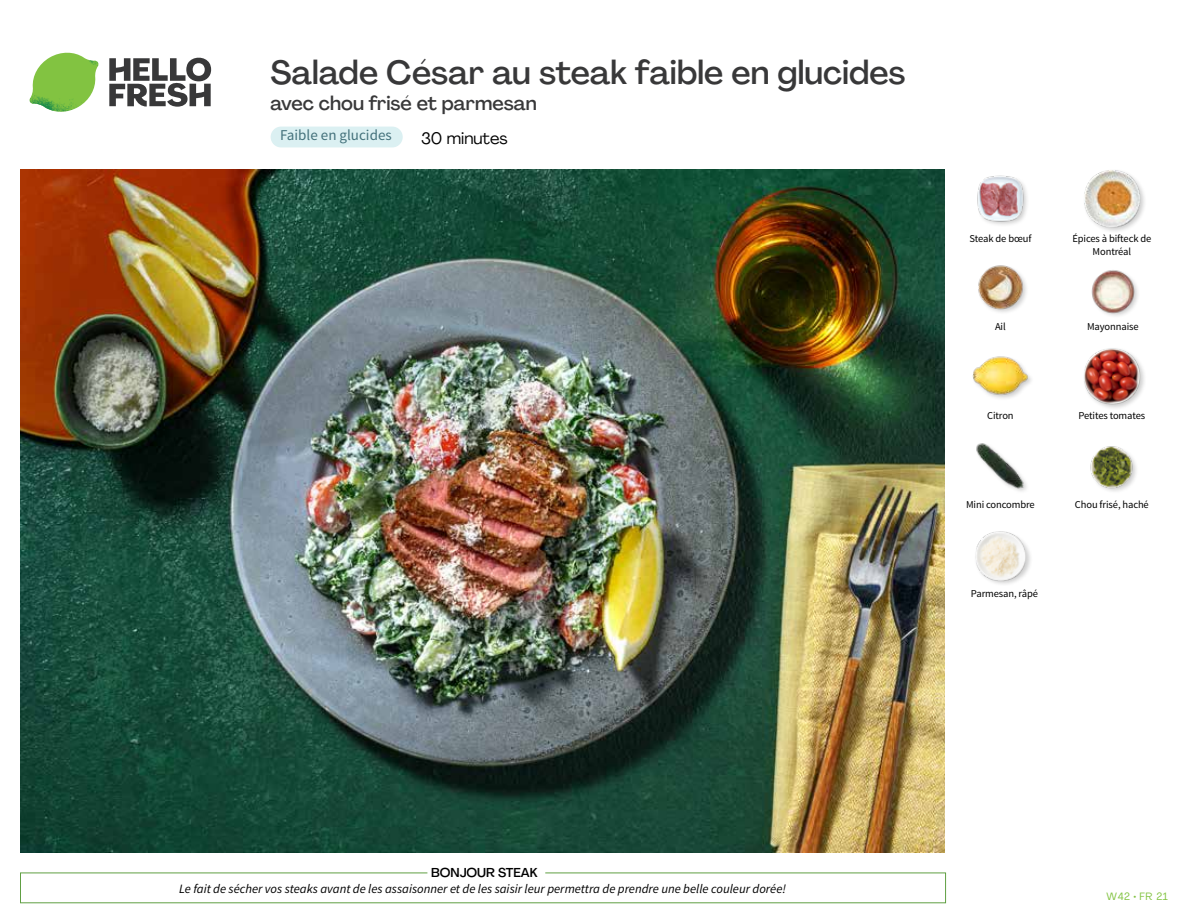
<style>
.page{position:relative;width:1188px;height:918px;background:#fff}
.page>*{position:absolute;margin:0;border:0;box-sizing:border-box;transform-origin:0 0}
.t1{font:500 33px "Agrandir";color:#383839}
.t2{font:500 19.5px "Agrandir";color:#383839}
.t3{font:16.5px "Agrandir";color:#000}
.t4{font:15px "Source Sans Pro";color:#43717b}
.t5{font:italic 12.75px "Source Sans Pro";color:#000}
.t6{font:500 12.75px "Agrandir";color:#000}
.t7{font:10.5px/13.5px "Source Sans Pro";letter-spacing:-.01em;color:#000;text-align:center}
.t8{font:10.5px "Agrandir";letter-spacing:.05em;color:#82c341}
</style>
<div class="page">
<div style="left:271px;top:127px;width:132px;height:20px;background:#dbf0f2;border-radius:10px"></div>
<svg style="left:109px;top:57px;width:102px;height:50px"></svg>
<svg style="left:34px;top:53px;width:62px;height:40px"></svg>
<img style="left:67px;top:53px;width:32px;height:26px">
<img style="left:33px;top:75px;width:59px;height:11px">
<img style="left:29px;top:79px;width:61px;height:33px">
<img style="left:65px;top:86px;width:27px;height:25px">
<div style="left:20px;top:873px;width:926px;height:30px;border:1px solid #609f43"></div>
<div style="left:427px;top:865px;width:118px;height:15px;background:#fff"></div>
<img style="left:21px;top:170px;width:924px;height:682px">
<img style="left:1090px;top:446px;width:46px;height:46px">
<img style="left:976px;top:443px;width:51px;height:48px">
<div style="left:1082px;top:347px;width:65px;height:64px;background:#000;opacity:.2"></div>
<img style="left:1083px;top:347px;width:58px;height:58px">
<div style="left:972px;top:355px;width:62px;height:46px;background:#000;opacity:.2"></div>
<img style="left:972px;top:355px;width:57px;height:46px">
<img style="left:1091px;top:270px;width:47px;height:46px">
<img style="left:978px;top:265px;width:49px;height:48px">
<div style="left:1083px;top:169px;width:64px;height:65px;background:#000;opacity:.2"></div>
<img style="left:1083px;top:170px;width:58px;height:57px">
<img style="left:977px;top:175px;width:50px;height:50px">
<div style="left:974px;top:530px;width:59px;height:57px;background:#000;opacity:.2"></div>
<img style="left:975px;top:531px;width:50px;height:50px">
<h1 class="t1" style="left:271px;top:52px;width:636px">Salade César au steak faible en glucides</h1>
<h2 class="t2" style="left:271px;top:91px;width:268px">avec chou frisé et parmesan</h2>
<h3 class="t4" style="left:280px;top:125px;width:113px">Faible en glucides</h3>
<h3 class="t3" style="left:421px;top:128px;width:88px">30 minutes</h3>
<p class="t7" style="left:969px;top:232px;width:64px">Steak de bœuf</p>
<p class="t7" style="left:1072px;top:232px;width:80px">Épices à bifteck de<br>Montréal</p>
<p class="t7" style="left:995px;top:320px;width:12px">Ail</p>
<p class="t7" style="left:1087px;top:320px;width:53px">Mayonnaise</p>
<p class="t7" style="left:987px;top:409px;width:28px">Citron</p>
<p class="t7" style="left:1078px;top:409px;width:68px">Petites tomates</p>
<p class="t7" style="left:966px;top:498px;width:70px">Mini concombre</p>
<p class="t7" style="left:1075px;top:498px;width:75px">Chou frisé, haché</p>
<p class="t7" style="left:971px;top:587px;width:69px">Parmesan, râpé</p>
<p class="t6" style="left:431px;top:864px;width:108px">BONJOUR STEAK</p>
<p class="t5" style="left:179px;top:881px;width:608px">Le fait de sécher vos steaks avant de les assaisonner et de les saisir leur permettra de prendre une belle couleur dorée!</p>
<p class="t8" style="left:1107px;top:890px;width:63px">W42 • FR 21</p>
</div>
